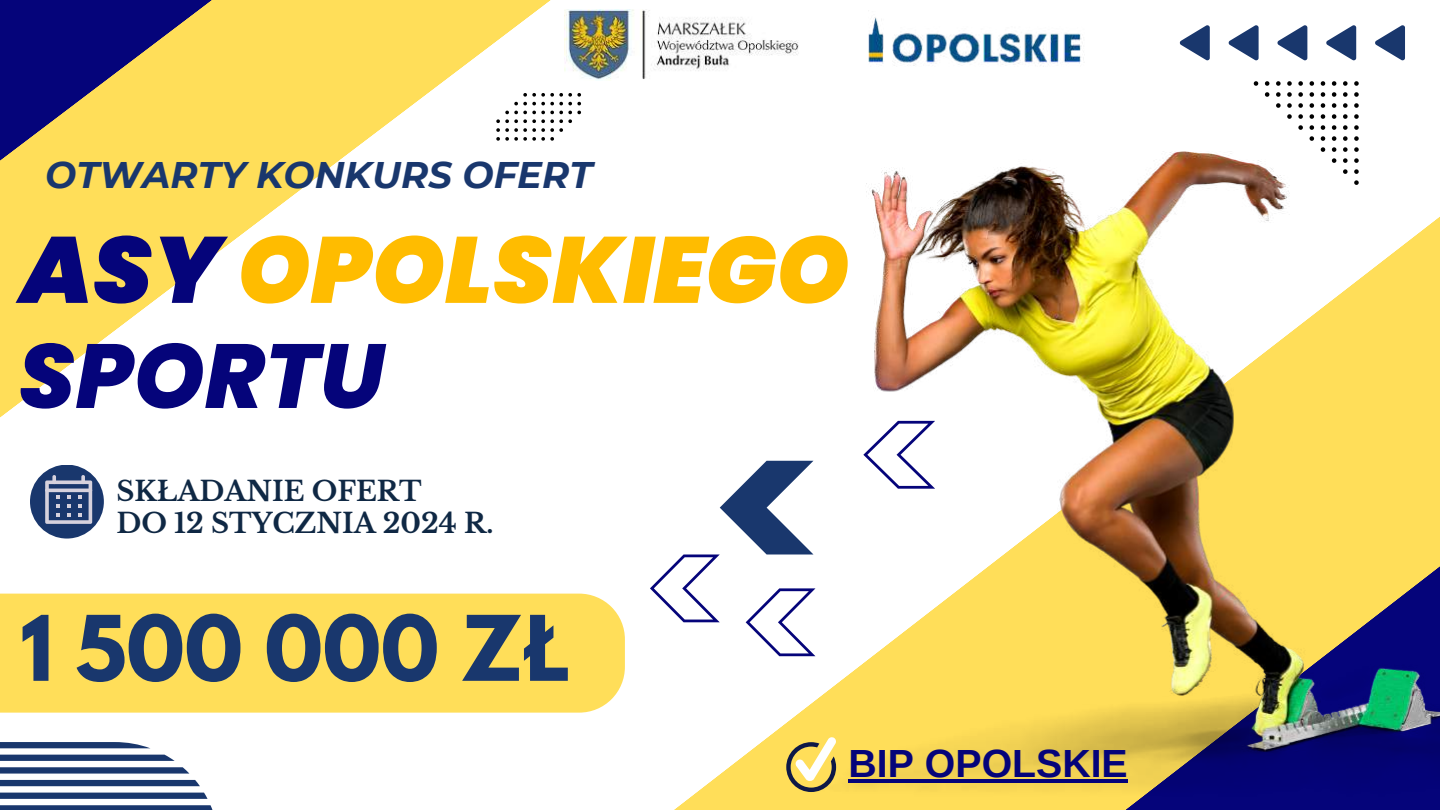
<style>
.page{position:relative;width:1440px;height:810px;background:#fff}
.page>*{position:absolute;margin:0;border:0;box-sizing:border-box;transform-origin:0 0}
.t1{font:italic 900 93.6px "Poppins";color:#ffbc00}
.t2{font:italic 800 90.8px "Poppins";color:#05047a}
.t3{font:700 80px "League Spartan";color:#19376d}
.t4{font:700 39.3px "Arimo";color:#05047a}
.t5{font:italic 700 37px "Montserrat";color:#19376d}
.t6{font:700 27.2px/31.5px "Libre Baskerville";color:#0f2844}
.s1{color:#05047a}
</style>
<div class="page">
<div style="left:0;top:594px;width:625px;height:119px;background:#ffde59"></div>
<div style="left:30px;top:465px;width:74px;height:74px;background:#19376d;border-radius:50%"></div>
<svg style="left:45px;top:508px;width:47px;height:16px"></svg>
<svg style="left:674px;top:460px;width:766px;height:350px"></svg>
<img style="left:801px;top:151px;width:639px;height:648px">
<svg style="left:0;top:0;width:563px;height:508px"></svg>
<svg style="left:1180px;top:25px;width:30px;height:35px"></svg>
<svg style="left:1229px;top:25px;width:30px;height:35px"></svg>
<svg style="left:1277px;top:25px;width:30px;height:35px"></svg>
<svg style="left:1326px;top:25px;width:30px;height:35px"></svg>
<svg style="left:1375px;top:25px;width:30px;height:35px"></svg>
<svg style="left:1354px;top:180px;width:5px;height:5px"></svg>
<svg style="left:1354px;top:169px;width:5px;height:5px"></svg>
<svg style="left:1343px;top:169px;width:5px;height:5px"></svg>
<svg style="left:1354px;top:158px;width:5px;height:5px"></svg>
<svg style="left:1343px;top:158px;width:5px;height:5px"></svg>
<svg style="left:1332px;top:158px;width:4px;height:5px"></svg>
<svg style="left:1354px;top:147px;width:5px;height:5px"></svg>
<svg style="left:1343px;top:147px;width:5px;height:5px"></svg>
<svg style="left:1332px;top:147px;width:4px;height:5px"></svg>
<svg style="left:1321px;top:147px;width:4px;height:5px"></svg>
<svg style="left:1354px;top:136px;width:5px;height:5px"></svg>
<svg style="left:1343px;top:136px;width:5px;height:5px"></svg>
<svg style="left:1332px;top:136px;width:4px;height:5px"></svg>
<svg style="left:1321px;top:136px;width:4px;height:5px"></svg>
<svg style="left:1310px;top:136px;width:4px;height:5px"></svg>
<svg style="left:1354px;top:125px;width:5px;height:5px"></svg>
<svg style="left:1343px;top:125px;width:5px;height:5px"></svg>
<svg style="left:1332px;top:125px;width:4px;height:5px"></svg>
<svg style="left:1321px;top:125px;width:4px;height:5px"></svg>
<svg style="left:1310px;top:125px;width:4px;height:5px"></svg>
<svg style="left:1298px;top:125px;width:5px;height:5px"></svg>
<svg style="left:1354px;top:114px;width:5px;height:5px"></svg>
<svg style="left:1343px;top:114px;width:5px;height:5px"></svg>
<svg style="left:1332px;top:114px;width:4px;height:5px"></svg>
<svg style="left:1321px;top:114px;width:4px;height:5px"></svg>
<svg style="left:1310px;top:114px;width:4px;height:5px"></svg>
<svg style="left:1298px;top:114px;width:5px;height:5px"></svg>
<svg style="left:1287px;top:114px;width:5px;height:5px"></svg>
<svg style="left:1354px;top:103px;width:5px;height:5px"></svg>
<svg style="left:1343px;top:103px;width:5px;height:5px"></svg>
<svg style="left:1332px;top:103px;width:4px;height:5px"></svg>
<svg style="left:1321px;top:103px;width:4px;height:5px"></svg>
<svg style="left:1310px;top:103px;width:4px;height:5px"></svg>
<svg style="left:1298px;top:103px;width:5px;height:5px"></svg>
<svg style="left:1287px;top:103px;width:5px;height:5px"></svg>
<svg style="left:1276px;top:103px;width:5px;height:5px"></svg>
<svg style="left:1354px;top:92px;width:5px;height:5px"></svg>
<svg style="left:1343px;top:92px;width:5px;height:5px"></svg>
<svg style="left:1332px;top:92px;width:4px;height:5px"></svg>
<svg style="left:1321px;top:92px;width:4px;height:5px"></svg>
<svg style="left:1310px;top:92px;width:4px;height:5px"></svg>
<svg style="left:1298px;top:92px;width:5px;height:5px"></svg>
<svg style="left:1287px;top:92px;width:5px;height:5px"></svg>
<svg style="left:1276px;top:92px;width:5px;height:5px"></svg>
<svg style="left:1265px;top:92px;width:4px;height:5px"></svg>
<svg style="left:1354px;top:81px;width:5px;height:5px"></svg>
<svg style="left:1343px;top:81px;width:5px;height:5px"></svg>
<svg style="left:1332px;top:81px;width:4px;height:5px"></svg>
<svg style="left:1321px;top:81px;width:4px;height:5px"></svg>
<svg style="left:1310px;top:81px;width:4px;height:5px"></svg>
<svg style="left:1298px;top:81px;width:5px;height:5px"></svg>
<svg style="left:1287px;top:81px;width:5px;height:5px"></svg>
<svg style="left:1276px;top:81px;width:5px;height:5px"></svg>
<svg style="left:1265px;top:81px;width:4px;height:5px"></svg>
<svg style="left:1254px;top:81px;width:4px;height:5px"></svg>
<svg style="left:863px;top:421px;width:72px;height:68px"></svg>
<svg style="left:650px;top:461px;width:165px;height:195px"></svg>
<svg style="left:0;top:0;width:441px;height:337px;fill:#ffde59"></svg>
<svg style="left:0;top:742px;width:149px;height:6px"></svg>
<svg style="left:0;top:755px;width:175px;height:6px"></svg>
<svg style="left:0;top:767px;width:189px;height:7px"></svg>
<svg style="left:0;top:780px;width:200px;height:6px"></svg>
<svg style="left:0;top:793px;width:208px;height:6px"></svg>
<svg style="left:0;top:805px;width:213px;height:5px"></svg>
<svg style="left:514px;top:93px;width:67px;height:12px"></svg>
<svg style="left:496px;top:111px;width:85px;height:30px"></svg>
<img style="left:564px;top:9px;width:235px;height:72px">
<img style="left:868px;top:17px;width:216px;height:49px">
<hr style="left:849px;top:779px;width:279px;height:4px;background:#05047a">
<svg style="left:786px;top:737px;width:51px;height:55px"></svg>
<h3 class="t5" style="left:45px;top:152px;width:549px">OTWARTY KONKURS OFERT</h3>
<h1 class="t1" style="left:20px;top:205px;width:831px"><span class="s1">ASY</span> OPOLSKIEGO</h1>
<h2 class="t2" style="left:18px;top:313px;width:368px">SPORTU</h2>
<p class="t6" style="left:116px;top:476px;width:379px">SKŁADANIE OFERT<br>DO 12 STYCZNIA 2024 R.</p>
<h3 class="t3" style="left:20px;top:609px;width:549px">1 500 000 ZŁ</h3>
<h3 class="t4" style="left:849px;top:741px;width:281px">BIP OPOLSKIE</h3>
</div>
